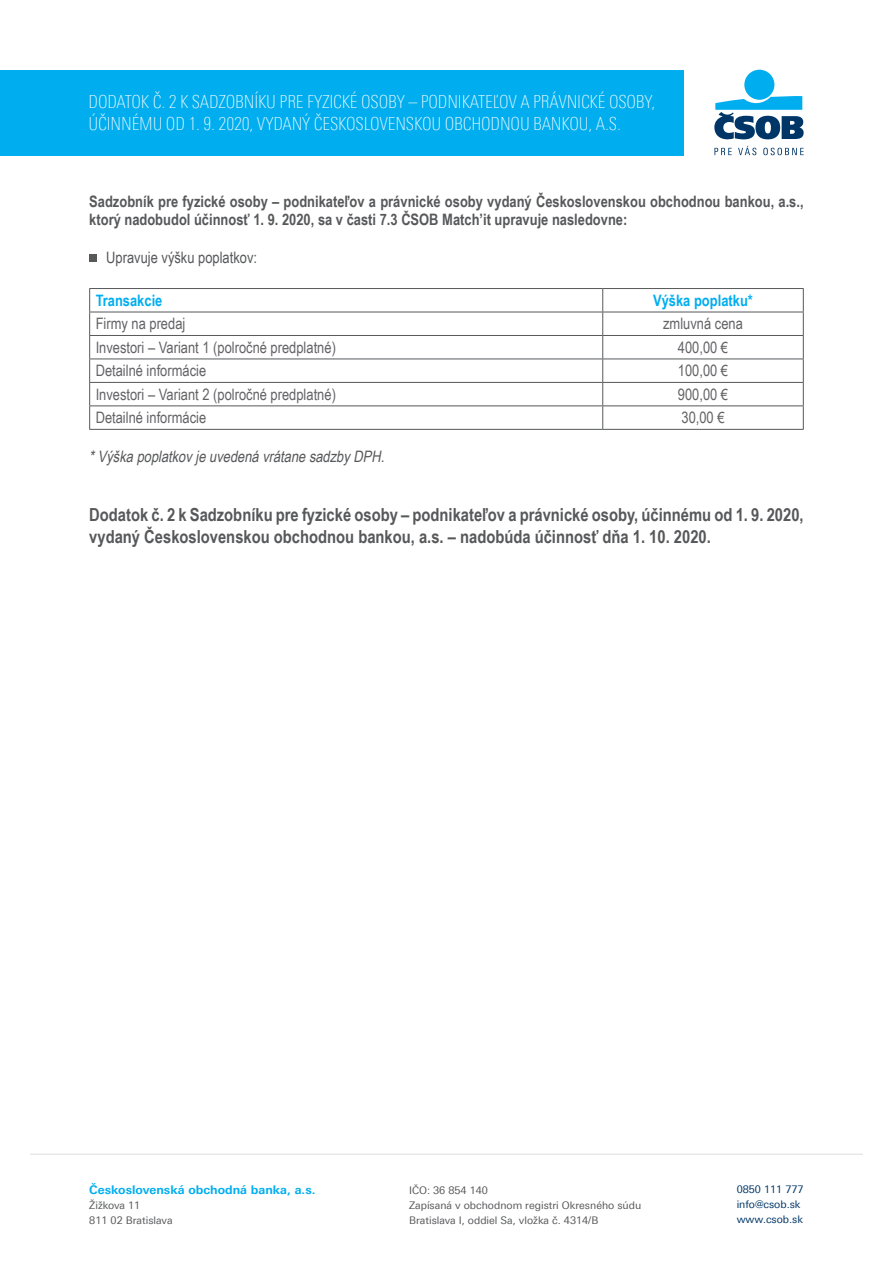
<style>
.page{position:relative;width:893px;height:1263px;background:#fff}
.page>*{position:absolute;margin:0;border:0;box-sizing:border-box;transform-origin:0 0}
.t1{font:700 18px/21.6px "Arial Narrow";color:#57585a}
.t2{font:100 18px/21.6px "Linotype Univers 220 Cn";letter-spacing:-.01em;color:#fff}
.t3{font:700 15.75px/18.9px "Arial Narrow";color:#57585a}
.t4{font:15.75px "Arial Narrow";color:#636366}
.t5{font:italic 15.75px "Arial Narrow";color:#57585a}
.t6{font:700 15.75px "Arial Narrow";color:#00aeef}
.t7{font:15.75px "Arial Narrow";color:#57585a}
.t8{font:700 12px "Linotype Univers 630";color:#00aeef}
.t9{font:10.5px/15px "Linotype Univers 430";color:#57585a}
.t10{font:10.5px/15px "Linotype Univers 430";color:#003667}
</style>
<div class="page">
<hr style="left:30px;top:1154px;width:833px;height:1px;background:#dcdddf">
<div style="left:744px;top:70px;width:30px;height:30px;background:#00aeef;border-radius:50%"></div>
<svg style="left:714px;top:96px;width:90px;height:43px"></svg>
<svg style="left:714px;top:146px;width:90px;height:9px"></svg>
<div style="left:0;top:70px;width:684px;height:85px;background:#00aeef"></div>
<div style="left:89px;top:254px;width:8px;height:8px;background:#57585a"></div>
<hr style="left:89px;top:288px;width:514px;height:1px;background:#57585a">
<hr style="left:603px;top:288px;width:201px;height:1px;background:#57585a">
<hr style="left:89px;top:312px;width:514px;height:1px;background:#57585a">
<hr style="left:603px;top:312px;width:201px;height:1px;background:#57585a">
<hr style="left:89px;top:335px;width:514px;height:1px;background:#57585a">
<hr style="left:603px;top:335px;width:201px;height:1px;background:#57585a">
<hr style="left:89px;top:359px;width:514px;height:1px;background:#57585a">
<hr style="left:603px;top:359px;width:201px;height:1px;background:#57585a">
<hr style="left:89px;top:382px;width:514px;height:1px;background:#57585a">
<hr style="left:603px;top:382px;width:201px;height:1px;background:#57585a">
<hr style="left:89px;top:405px;width:514px;height:1px;background:#57585a">
<svg style="left:89px;top:289px;width:1px;height:140px"></svg>
<hr style="left:603px;top:405px;width:201px;height:1px;background:#57585a">
<svg style="left:602px;top:289px;width:1px;height:140px"></svg>
<svg style="left:803px;top:289px;width:1px;height:140px"></svg>
<hr style="left:89px;top:429px;width:514px;height:1px;background:#57585a">
<hr style="left:603px;top:429px;width:201px;height:1px;background:#57585a">
<p class="t2" style="left:89px;top:91px;width:568px">DODATOK Č. 2 K SADZOBNÍKU PRE FYZICKÉ OSOBY – PODNIKATEĽOV A PRÁVNICKÉ OSOBY,<br>ÚČINNÉMU OD 1. 9. 2020, VYDANÝ ČESKOSLOVENSKOU OBCHODNOU BANKOU, A.S.</p>
<p class="t3" style="left:89px;top:191px;width:716px">Sadzobník pre fyzické osoby – podnikateľov a právnické osoby vydaný Československou obchodnou bankou, a.s., ktorý nadobudol účinnosť 1. 9. 2020, sa v časti 7.3 ČSOB Match’it upravuje nasledovne:</p>
<p class="t7" style="left:106px;top:246px;width:152px">Upravuje výšku poplatkov:</p>
<p class="t6" style="left:96px;top:289px;width:68px">Transakcie</p>
<p class="t6" style="left:653px;top:289px;width:101px">Výška poplatku*</p>
<p class="t4" style="left:96px;top:312px;width:91px">Firmy na predaj</p>
<p class="t4" style="left:663px;top:312px;width:81px">zmluvná cena</p>
<p class="t4" style="left:96px;top:336px;width:242px">Investori – Variant 1 (polročné predplatné)</p>
<p class="t4" style="left:678px;top:336px;width:52px">400,00 €</p>
<p class="t4" style="left:96px;top:359px;width:112px">Detailné informácie</p>
<p class="t4" style="left:678px;top:359px;width:52px">100,00 €</p>
<p class="t4" style="left:96px;top:383px;width:242px">Investori – Variant 2 (polročné predplatné)</p>
<p class="t4" style="left:678px;top:383px;width:52px">900,00 €</p>
<p class="t4" style="left:96px;top:406px;width:112px">Detailné informácie</p>
<p class="t4" style="left:681px;top:406px;width:45px">30,00 €</p>
<p class="t5" style="left:89px;top:444px;width:300px">*VýškapoplatkovjeuvedenávrátanesadzbyDPH.</p>
<p class="t1" style="left:89px;top:503px;width:716px">Dodatok č. 2 k Sadzobníku pre fyzické osoby – podnikateľov a právnické osoby, účinnému od 1. 9. 2020, vydaný Československou obchodnou bankou, a.s. – nadobúda účinnosť dňa 1. 10. 2020.</p>
<p class="t8" style="left:89px;top:1182px;width:228px">Československá obchodná banka, a.s.</p>
<p class="t9" style="left:89px;top:1197px;width:85px">Žižkova 11<br>811 02 Bratislava</p>
<p class="t9" style="left:409px;top:1182px;width:234px">IČO: 36 854 140<br>Zapísaná v obchodnom registri Okresného súdu<br>Bratislava I, oddiel Sa, vložka č. 4314/B</p>
<p class="t10" style="left:737px;top:1182px;width:68px">0850 111 777 info@csob.sk www.csob.sk</p>
</div>
